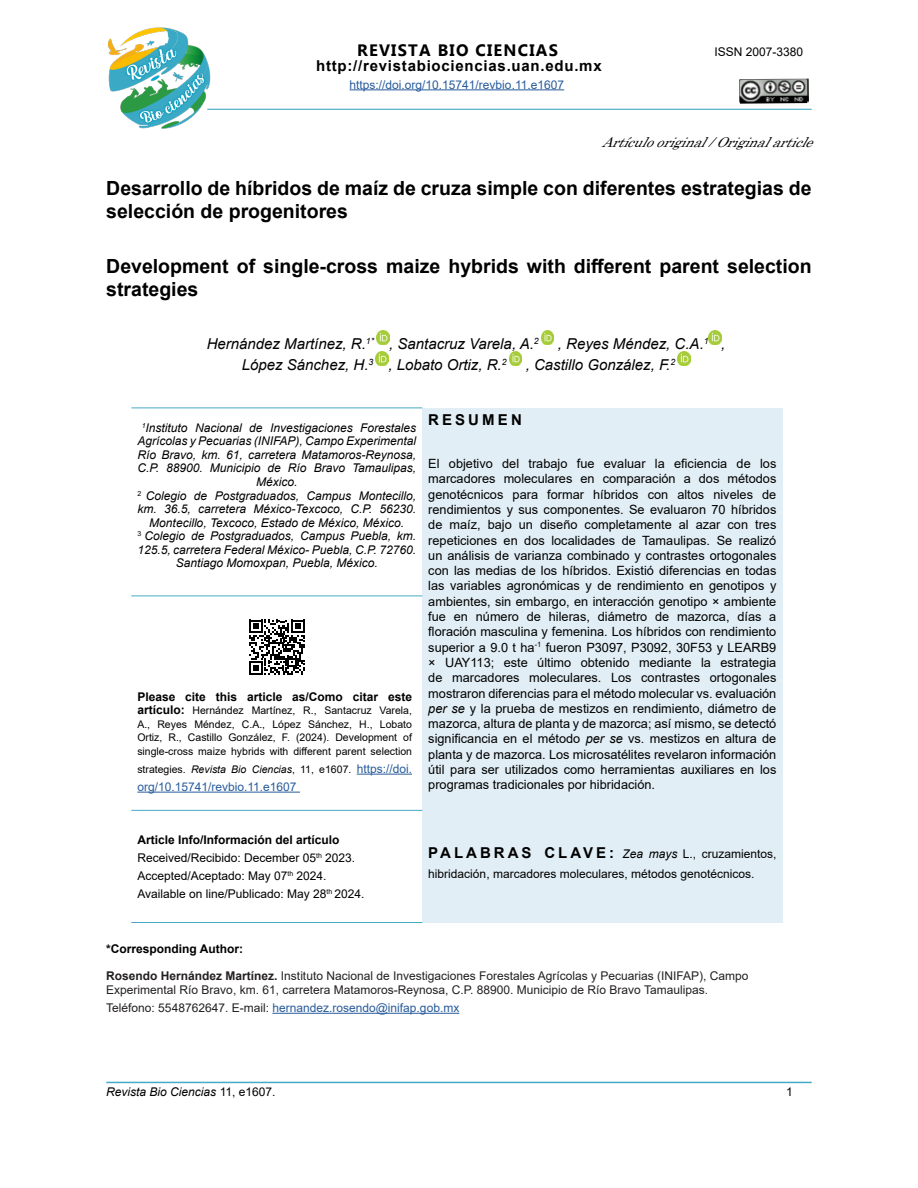
<style>
.page{position:relative;width:918px;height:1188px;background:#fff}
.page>*{position:absolute;margin:0;border:0;box-sizing:border-box;transform-origin:0 0}
.t1{font:700 19.5px/23.4px "Arial";color:#000}
.t2{font:700 16.5px "Microsoft Tai Le";letter-spacing:.075em;color:#000}
.t3{font:italic 15px "Arial";color:#000}
.t4{font:700 15px "Arial";letter-spacing:.05em;color:#000}
.t5{font:700 15px "Arial";letter-spacing:.21em;color:#000}
.t6{font:italic 13.5px "Century";color:#000}
.t7{font:12.75px/15.3px "Arial";color:#000;text-align:justify}
.t8{font:italic 12px/13.5px "Arial";color:#000;text-align:center}
.t9{font:12px/26.4px "Arial";color:#231f20}
.t10{font:12px/18px "Arial";color:#000}
.t11{font:12px "Arial";color:#275b9b}
.t12{font:700 12px "Arial";color:#000}
.t13{font:10.5px/13.5px "Arial";color:#000;text-align:justify}
.s1{font-weight:700;font-size:12px}
.s2{font-style:italic}
.s3{font-size:12px;color:#275b9b}
.s4{font-weight:700}
.s5{font-weight:700;font-size:15px}
.s6{font-weight:700;color:#000}
.s7{color:#275b9b}
.s8{font-style:normal}
</style>
<div class="page">
<hr style="left:272px;top:1013px;width:187px;height:1px;background:#275b9b">
<img style="left:377px;top:330px;width:12px;height:14px">
<img style="left:541px;top:330px;width:13px;height:14px">
<img style="left:709px;top:330px;width:12px;height:14px">
<img style="left:376px;top:351px;width:12px;height:14px">
<img style="left:509px;top:351px;width:13px;height:14px">
<img style="left:678px;top:351px;width:12px;height:14px">
<div style="left:422px;top:408px;width:360px;height:514px;background:#e2eef5"></div>
<hr style="left:131px;top:408px;width:291px;height:1px;background:#44aac5">
<hr style="left:131px;top:922px;width:291px;height:1px;background:#44aac5">
<hr style="left:131px;top:596px;width:291px;height:1px;background:#44aac5">
<hr style="left:131px;top:810px;width:291px;height:1px;background:#44aac5">
<hr style="left:357px;top:774px;width:55px;height:1px;background:#275b9b">
<hr style="left:137px;top:792px;width:163px;height:1px;background:#275b9b">
<svg style="left:249px;top:620px;width:55px;height:55px"></svg>
<hr style="left:106px;top:1082px;width:706px;height:1px;background:#44aac5">
<hr style="left:207px;top:109px;width:605px;height:1px;background:#44aac5">
<hr style="left:350px;top:89px;width:214px;height:1px;background:#275b9b">
<img style="left:739px;top:79px;width:70px;height:25px">
<img style="left:107px;top:27px;width:108px;height:102px">
<p class="t2" style="left:357px;top:41px;width:202px">REVISTA BIO CIENCIAS</p>
<p class="t10" style="left:715px;top:43px;width:90px">ISSN 2007-3380</p>
<p class="t4" style="left:316px;top:55px;width:287px">http://revistabiociencias.uan.edu.mx</p>
<p class="t11" style="left:350px;top:76px;width:216px">https://doi.org/10.15741/revbio.11.e1607</p>
<p class="t6" style="left:602px;top:131px;width:223px">Artículooriginal/Originalarticle</p>
<h1 class="t1" style="left:106px;top:177px;width:707px">Desarrollo de híbridos de maíz de cruza simple con diferentes estrategias de selección de progenitores</h1>
<h1 class="t1" style="left:106px;top:255px;width:707px">Development of single-cross maize hybrids with different parent selection strategies</h1>
<p class="t3" style="left:207px;top:334px;width:334px">Hernández Martínez, R.<sup>1*</sup> , Santacruz Varela, A.<sup>2</sup></p>
<p class="t3" style="left:558px;top:334px;width:169px">, Reyes Méndez, C.A.<sup>1</sup> ,</p>
<p class="t3" style="left:242px;top:355px;width:266px">López Sánchez, H.<sup>3</sup> , Lobato Ortiz, R.<sup>2</sup></p>
<p class="t3" style="left:526px;top:355px;width:151px">, Castillo González, F.<sup>2</sup></p>
<p class="t8" style="left:137px;top:421px;width:280px"><sup>1</sup>Instituto Nacional de Investigaciones Forestales Agrícolas y Pecuarias (INIFAP), Campo Experimental Río Bravo, km. 61, carretera Matamoros-Reynosa, C.P. 88900. Municipio de Río Bravo Tamaulipas, México.<br><sup>2</sup> Colegio de Postgraduados, Campus Montecillo, km. 36.5, carretera México-Texcoco, C.P. 56230.<br>Montecillo, Texcoco, Estado de México, México.<br><sup>3</sup> Colegio de Postgraduados, Campus Puebla, km.<br>125.5, carretera Federal México- Puebla, C.P. 72760.<br>Santiago Momoxpan, Puebla, México.</p>
<p class="t12" style="left:137px;top:688px;width:276px">Please cite this article as/Como citar este</p>
<p class="t13" style="left:137px;top:704px;width:276px"><span class="s1">artículo:</span> Hernández Martínez, R., Santacruz Varela, A., Reyes Méndez, C.A., López Sánchez, H., Lobato Ortiz, R., Castillo González, F. (2024). Development of single-cross maize hybrids with different parent selection</p>
<p class="t13" style="left:137px;top:762px;width:276px">strategies. <span class="s2">Revista Bio Ciencias</span>, 11, e1607. <span class="s3">https://doi.</span></p>
<p class="t11" style="left:137px;top:778px;width:161px">org/10.15741/revbio.11.e1607</p>
<p class="t5" style="left:428px;top:409px;width:95px">RESUMEN</p>
<p class="t7" style="left:428px;top:456px;width:350px">El objetivo del trabajo fue evaluar la eficiencia de los marcadores moleculares en comparación a dos métodos genotécnicos para formar híbridos con altos niveles de rendimientos y sus componentes. Se evaluaron 70 híbridos de maíz, bajo un diseño completamente al azar con tres repeticiones en dos localidades de Tamaulipas. Se realizó un análisis de varianza combinado y contrastes ortogonales con las medias de los híbridos. Existió diferencias en todas las variables agronómicas y de rendimiento en genotipos y ambientes, sin embargo, en interacción genotipo × ambiente fue en número de hileras, diámetro de mazorca, días a floración masculina y femenina. Los híbridos con rendimiento superior a 9.0 t ha<sup>-1</sup> fueron P3097, P3092, 30F53 y LEARB9 × UAY113; este último obtenido mediante la estrategia de marcadores moleculares. Los contrastes ortogonales mostraron diferencias para el método molecular vs. evaluación <span class="s2">per se</span> y la prueba de mestizos en rendimiento, diámetro de mazorca, altura de planta y de mazorca; así mismo, se detectó significancia en el método <span class="s2">per se</span> vs. mestizos en altura de planta y de mazorca. Los microsatélites revelaron información útil para ser utilizados como herramientas auxiliares en los programas tradicionales por hibridación.</p>
<p class="t10" style="left:137px;top:831px;width:229px"><span class="s4">Article Info/Información del artículo </span>Received/Recibido: December 05<sup>th</sup> 2023.<br>Accepted/Aceptado: May 07<sup>th</sup> 2024.<br>Available on line/Publicado: May 28<sup>th</sup> 2024.</p>
<p class="t10" style="left:428px;top:844px;width:350px;line-height:19.5px"><span class="s5">PA L A B R A S C L AV E :</span> <span class="s2">Zea mays</span> L., cruzamientos, hibridación, marcadores moleculares, métodos genotécnicos.</p>
<p class="t9" style="left:106px;top:936px;width:644px"><span class="s6">*Corresponding Author:<br></span><span class="s4">Rosendo Hernández Martínez.</span> Instituto Nacional de Investigaciones Forestales Agrícolas y Pecuarias (INIFAP), Campo</p>
<p class="t9" style="left:106px;top:981px;width:603px;line-height:18px">Experimental Río Bravo, km. 61, carretera Matamoros-Reynosa, C.P. 88900. Municipio de Río Bravo Tamaulipas.<br>Teléfono: 5548762647. E-mail: <span class="s7">hernandez.rosendo@inifap.gob.mx</span></p>
<p class="t8" style="left:106px;top:1085px;width:171px">Revista Bio Ciencias <span class="s8">11, e1607.</span></p>
<p class="t10" style="left:786px;top:1083px;width:8px">1</p>
</div>
